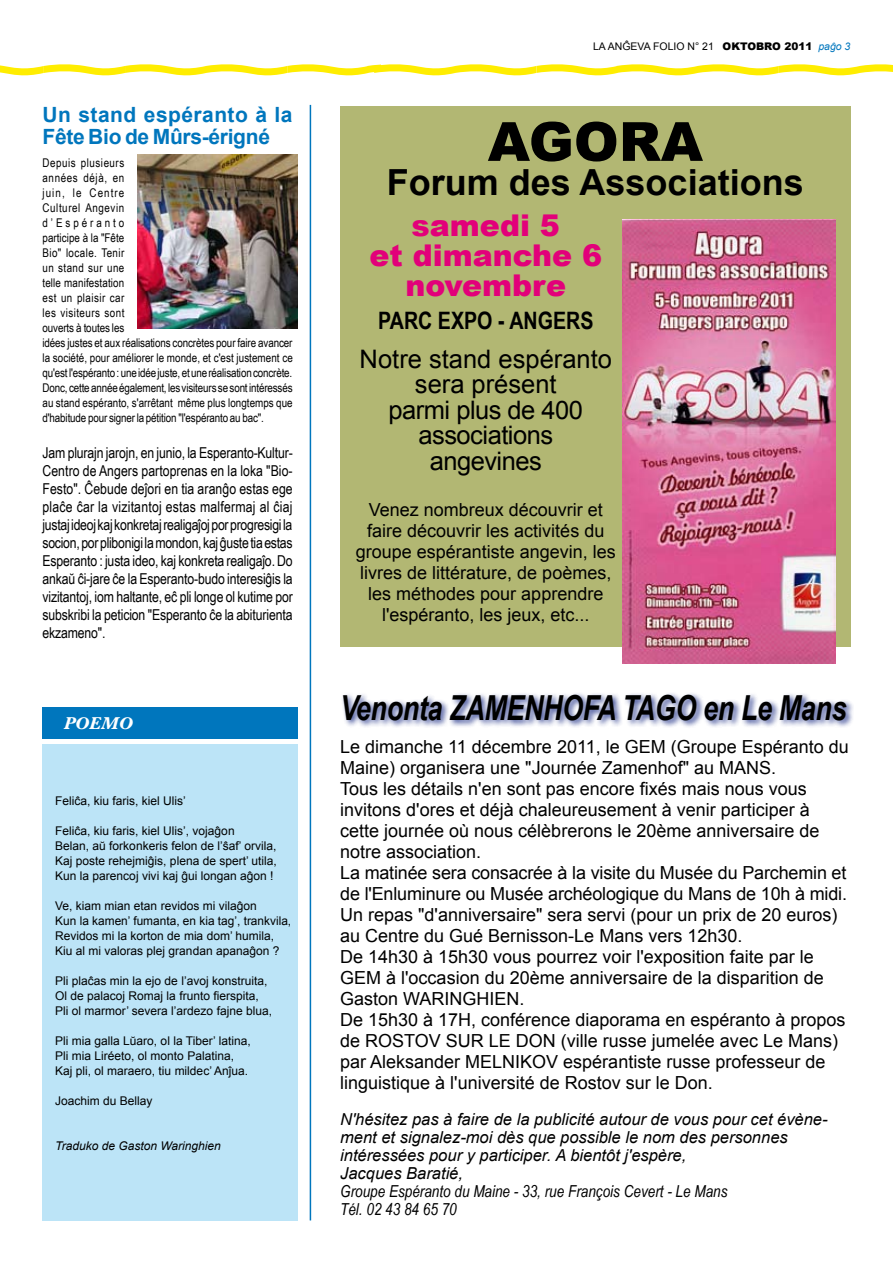
<style>
.page{position:relative;width:893px;height:1263px;background:#fff}
.page>*{position:absolute;margin:0;border:0;box-sizing:border-box;transform-origin:0 0}
.t1{font:900 54px "Arial";color:#000}
.t2{font:700 36px "Arial";color:#000}
.t3{font:italic 700 34.5px "Arial Narrow";letter-spacing:-.01em;color:#000;scale:.95 1}
.t4{font:900 30px/30px "Arial";color:#e2007a;text-align:center}
.t5{font:25.5px/25.5px "Arial";letter-spacing:-.02em;color:#000;text-align:center}
.t6{font:700 24px "Arial Narrow";color:#000}
.t7{font:700 21px/22.5px "Arial";letter-spacing:.005em;color:#0076bd}
.t8{font:18px/21px "Arial";color:#000}
.t9{font:italic 700 18px "Baskerville";color:#fff}
.t10{font:italic 16.5px/18px "Arial";color:#000}
.t11{font:italic 16.5px/18px "Arial Narrow";color:#000}
.t12{font:15px/18px "Arial Narrow";letter-spacing:-.01em;color:#000;text-align:justify}
.t13{font:12px/15px "Arial";color:#000}
.t14{font:12px/15px "Arial Narrow";color:#000}
.t15{font:italic 12px "Arial";color:#000}
.t16{font:10.5px "Arial";color:#000}
.s1{font-weight:900}
.s2{font-style:italic;color:#0076bd}
</style>
<div class="page">
<svg style="left:0;top:64px;width:893px;height:12px"></svg>
<hr style="left:310px;top:105px;width:1px;height:1115px;background:#0076bd">
<div style="left:43px;top:744px;width:255px;height:476px;background:#bce4f7"></div>
<div style="left:43px;top:707px;width:255px;height:32px;background:#0076bd"></div>
<div style="left:340px;top:106px;width:510px;height:540px;background:#b2b773"></div>
<img style="left:623px;top:219px;width:213px;height:444px">
<div style="left:340px;top:692px;width:514px;height:37px;background:#172983;opacity:.81"></div>
<img style="left:137px;top:154px;width:161px;height:175px">
<p class="t7" style="left:43px;top:104px;width:252px">Un stand espéranto à la<br>Fête Bio de Mûrs-érigné</p>
<p class="t14" style="left:43px;top:154px;width:252px">Depuis plusieurs<br>années déjà, en<br>juin, le Centre<br>Culturel Angevin<br>d’Espéranto<br>participe à la "Fête<br>Bio" locale. Tenir<br>un stand sur une<br>telle manifestation<br>est un plaisir car<br>les visiteurs sont<br>ouverts à toutes les<br>idées justes et aux réalisations concrètes pour faire avancer la société, pour améliorer le monde, et c'est justement ce qu'est l'espéranto : une idée juste, et une réalisation concrète.<br>Donc, cette année également, les visiteurs se sont intéressés au stand espéranto, s'arrêtant même plus longtemps que d'habitude pour signer la pétition "l'espéranto au bac".</p>
<p class="t12" style="left:43px;top:443px;width:252px">Jam plurajn jarojn, en junio, la Esperanto-Kultur-Centro de Angers partoprenas en la loka "Bio-Festo". Ĉebude deĵori en tia aranĝo estas ege plaĉe ĉar la vizitantoj estas malfermaj al ĉiaj justaj ideoj kaj konkretaj realigaĵoj por progresigi la socion, por plibonigi la mondon, kaj ĝuste tia estas Esperanto : justa ideo, kaj konkreta realigaĵo. Do ankaŭ ĉi-jare ĉe la Esperanto-budo interesiĝis la vizitantoj, iom haltante, eĉ pli longe ol kutime por subskribi la peticion "Esperanto ĉe la abiturienta ekzameno".</p>
<p class="t9" style="left:64px;top:712px;width:71px">POEMO</p>
<p class="t13" style="left:55px;top:793px;width:132px">Feliĉa, kiu faris, kiel Ulis’</p>
<p class="t13" style="left:55px;top:823px;width:223px">Feliĉa, kiu faris, kiel Ulis’, vojaĝon<br>Belan, aŭ forkonkeris felon de l’ŝaf’ orvila, Kaj poste rehejmiĝis, plena de spert’ utila, Kun la parencoj vivi kaj ĝui longan aĝon !</p>
<p class="t13" style="left:55px;top:898px;width:237px">Ve, kiam mian etan revidos mi vilaĝon<br>Kun la kamen’ fumanta, en kia tag’, trankvila, Revidos mi la korton de mia dom’ humila, Kiu al mi valoras plej grandan apanaĝon ?</p>
<p class="t13" style="left:55px;top:973px;width:218px">Pli plaĉas min la ejo de l’avoj konstruita,<br>Ol de palacoj Romaj la frunto fierspita,<br>Pli ol marmor’ severa l’ardezo fajne blua,</p>
<p class="t13" style="left:55px;top:1033px;width:197px">Pli mia galla Lŭaro, ol la Tiber’ latina,<br>Pli mia Liréeto, ol monto Palatina,<br>Kaj pli, ol maraero, tiu mildec’ Anĵua.</p>
<p class="t13" style="left:55px;top:1093px;width:99px">Joachim du Bellay</p>
<p class="t15" style="left:55px;top:1138px;width:167px">Traduko de Gaston Waringhien</p>
<p class="t16" style="left:593px;top:40px;width:259px">LA ANĜEVA FOLIO N° 21 <span class="s1">OKTOBRO 2011</span> <span class="s2">paĝo 3</span></p>
<h1 class="t1" style="left:488px;top:102px;width:217px">AGORA</h1>
<h2 class="t2" style="left:387px;top:159px;width:418px">Forum des Associations</h2>
<h3 class="t4" style="left:369px;top:209px;width:234px">samedi 5<br>et dimanche 6 novembre</h3>
<h3 class="t6" style="left:378px;top:302px;width:217px">PARC EXPO - ANGERS</h3>
<h3 class="t5" style="left:360px;top:346px;width:254px">Notre stand espéranto sera présent<br>parmi plus de 400 associations angevines</h3>
<p class="t8" style="left:356px;top:500px;width:262px;text-align:center">Venez nombreux découvrir et faire découvrir les activités du groupe espérantiste angevin, les livres de littérature, de poèmes, les méthodes pour apprendre l'espéranto, les jeux, etc...</p>
<h3 class="t3" style="left:340px;top:682px;width:535px">Venonta ZAMENHOFA TAGO en Le Mans</h3>
<p class="t8" style="left:340px;top:736px;width:510px">Le dimanche 11 décembre 2011, le GEM (Groupe Espéranto du Maine) organisera une "Journée Zamenhof" au MANS.<br>Tous les détails n'en sont pas encore fixés mais nous vous invitons d'ores et déjà chaleureusement à venir participer à cette journée où nous célèbrerons le 20ème anniversaire de notre association.<br>La matinée sera consacrée à la visite du Musée du Parchemin et de l'Enluminure ou Musée archéologique du Mans de 10h à midi.<br>Un repas "d'anniversaire" sera servi (pour un prix de 20 euros) au Centre du Gué Bernisson-Le Mans vers 12h30.<br>De 14h30 à 15h30 vous pourrez voir l'exposition faite par le GEM à l'occasion du 20ème anniversaire de la disparition de Gaston WARINGHIEN.<br>De 15h30 à 17H, conférence diaporama en espéranto à propos de Rostov</p>
<p class="t8" style="left:340px;top:1030px;width:499px;text-indent:149px">Le Don (ville russe jumelée avec Le Mans) par Aleksander MELNIKOV espérantiste russe professeur de linguistique à l'université de Rostov sur le Don.</p>
<p class="t10" style="left:340px;top:1110px;width:489px">N'hésitez pas à faire de la publicité autour de vous pour cet évène&shy;ment et signalez-moi dès que possible le nom des personnes intéressées pour y participer. A bientôt j'espère,<br>Jacques Baratié,</p>
<p class="t11" style="left:340px;top:1182px;width:389px">Groupe Espéranto du Maine - 33, rue François Cevert - Le Mans<br>Tél. 02 43 84 65 70</p>
<p class="t8" style="left:446px;top:1030px;width:14px">sur</p>
</div>
